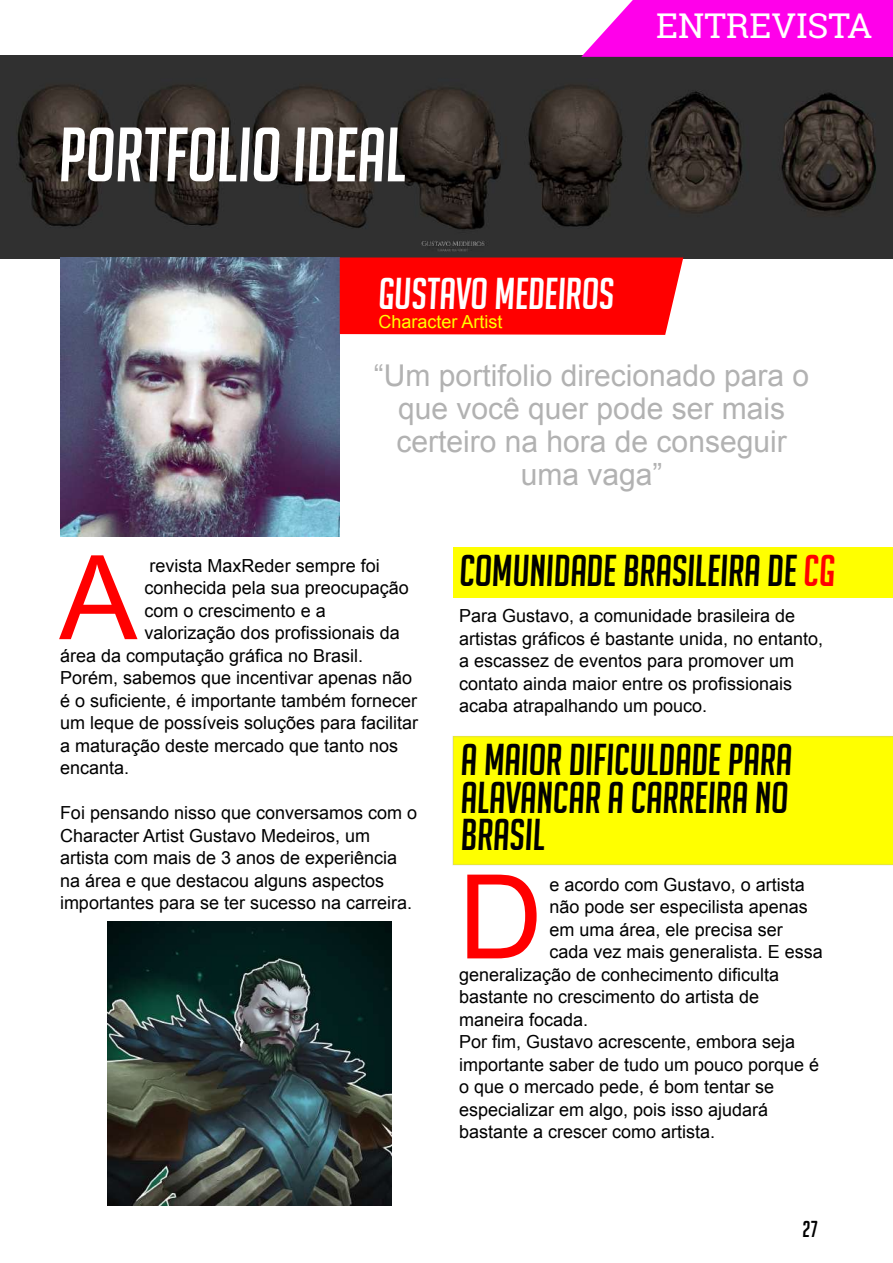
<style>
.page{position:relative;width:893px;height:1263px;background:#fff}
.page>*{position:absolute;margin:0;border:0;box-sizing:border-box;transform-origin:0 0}
.t1{font:117px "Arial";color:#f00}
.t2{font:italic 75px "Big Noodle Titling";color:#fff}
.t3{font:italic 43.5px/37.5px "Big Noodle Titling";color:#000;text-align:justify}
.t4{font:italic 43.5px "Big Noodle Titling";color:#fff}
.t5{font:34.5px "Roboto Slab";color:#fff}
.t6{font:30px/33px "Arial";color:#b2b2b2;text-align:center}
.t7{font:italic 22.5px "Big Noodle Titling";color:#000}
.t8{font:18px/22.5px "Arial";color:#000}
.t9{font:18px "Arial";color:#ff0}
.s1{color:#f00}
</style>
<div class="page">
<div style="left:452px;top:736px;width:441px;height:129px;background:#ff0"></div>
<div style="left:453px;top:548px;width:440px;height:50px;background:#ff0"></div>
<img style="left:0;top:56px;width:893px;height:203px">
<img style="left:60px;top:257px;width:280px;height:280px">
<img style="left:108px;top:921px;width:284px;height:284px">
<div style="left:340px;top:257px;width:343px;height:78px;background:#f00"></div>
<svg style="left:581px;top:0;width:312px;height:57px;background:#fe16eb"></svg>
<h2 class="t2" style="left:59px;top:114px;width:349px">PORTFOLIO IDEAL</h2>
<h3 class="t4" style="left:379px;top:270px;width:237px">GUSTAVO MEDEIROS</h3>
<p class="t9" style="left:378px;top:312px;width:126px">Character Artist</p>
<h3 class="t5" style="left:656px;top:2px;width:218px">ENTREVISTA</h3>
<h3 class="t6" style="left:374px;top:359px;width:437px">“Um portifolio direcionado para o que você quer pode ser mais certeiro na hora de conseguir uma vaga”</h3>
<h1 class="t1" style="left:59px;top:533px;width:79px">A</h1>
<p class="t8" style="left:150px;top:554px;width:232px">revista MaxReder sempre foi</p>
<p class="t8" style="left:145px;top:577px;width:266px">conhecida pela sua preocupação</p>
<p class="t8" style="left:145px;top:599px;width:183px">com o crescimento e a</p>
<p class="t8" style="left:145px;top:622px;width:257px">valorização dos profissionais da</p>
<p class="t8" style="left:60px;top:644px;width:305px">área da computação gráfica no Brasil.</p>
<p class="t8" style="left:60px;top:667px;width:354px">Porém, sabemos que incentivar apenas não</p>
<p class="t8" style="left:60px;top:689px;width:359px">é o suficiente, é importante também fornecer</p>
<p class="t8" style="left:60px;top:712px;width:360px">um leque de possíveis soluções para facilitar</p>
<p class="t8" style="left:60px;top:734px;width:340px">a maturação deste mercado que tanto nos</p>
<p class="t8" style="left:60px;top:757px;width:71px">encanta.</p>
<p class="t8" style="left:60px;top:802px;width:359px">Foi pensando nisso que conversamos com o Character Artist Gustavo Medeiros, um artista com mais de 3 anos de experiência na área e que destacou alguns aspectos importantes para se ter sucesso na carreira.</p>
<h3 class="t3" style="left:460px;top:552px;width:377px">COMUNIDADE BRASILEIRA DE <span class="s1">CG</span></h3>
<p class="t8" style="left:459px;top:605px;width:366px">Para Gustavo, a comunidade brasileira de artistas gráficos é bastante unida, no entanto, a escassez de eventos para promover um contato ainda maior entre os profissionais acaba atrapalhando um pouco.</p>
<h3 class="t3" style="left:461px;top:741px;width:333px">A MAIOR DIFICULDADE PARA ALAVANCAR A CARREIRA NO BRASIL</h3>
<h1 class="t1" style="left:458px;top:852px;width:86px">D</h1>
<p class="t8" style="left:550px;top:873px;width:257px">e acordo com Gustavo, o artista</p>
<p class="t8" style="left:550px;top:896px;width:260px">não pode ser especilista apenas</p>
<p class="t8" style="left:550px;top:918px;width:235px">em uma área, ele precisa ser</p>
<p class="t8" style="left:550px;top:941px;width:275px">cada vez mais generalista. E essa</p>
<p class="t8" style="left:459px;top:963px;width:322px">generalização de conhecimento dificulta</p>
<p class="t8" style="left:459px;top:986px;width:302px">bastante no crescimento do artista de</p>
<p class="t8" style="left:459px;top:1008px;width:131px">maneira focada.</p>
<p class="t8" style="left:459px;top:1031px;width:338px">Por fim, Gustavo acrescente, embora seja</p>
<p class="t8" style="left:459px;top:1053px;width:362px">importante saber de tudo um pouco porque é</p>
<p class="t8" style="left:459px;top:1076px;width:317px">o que o mercado pede, é bom tentar se</p>
<p class="t8" style="left:459px;top:1098px;width:311px">especializar em algo, pois isso ajudará</p>
<p class="t8" style="left:459px;top:1121px;width:258px">bastante a crescer como artista.</p>
<p class="t7" style="left:802px;top:1217px;width:16px">27</p>
</div>
